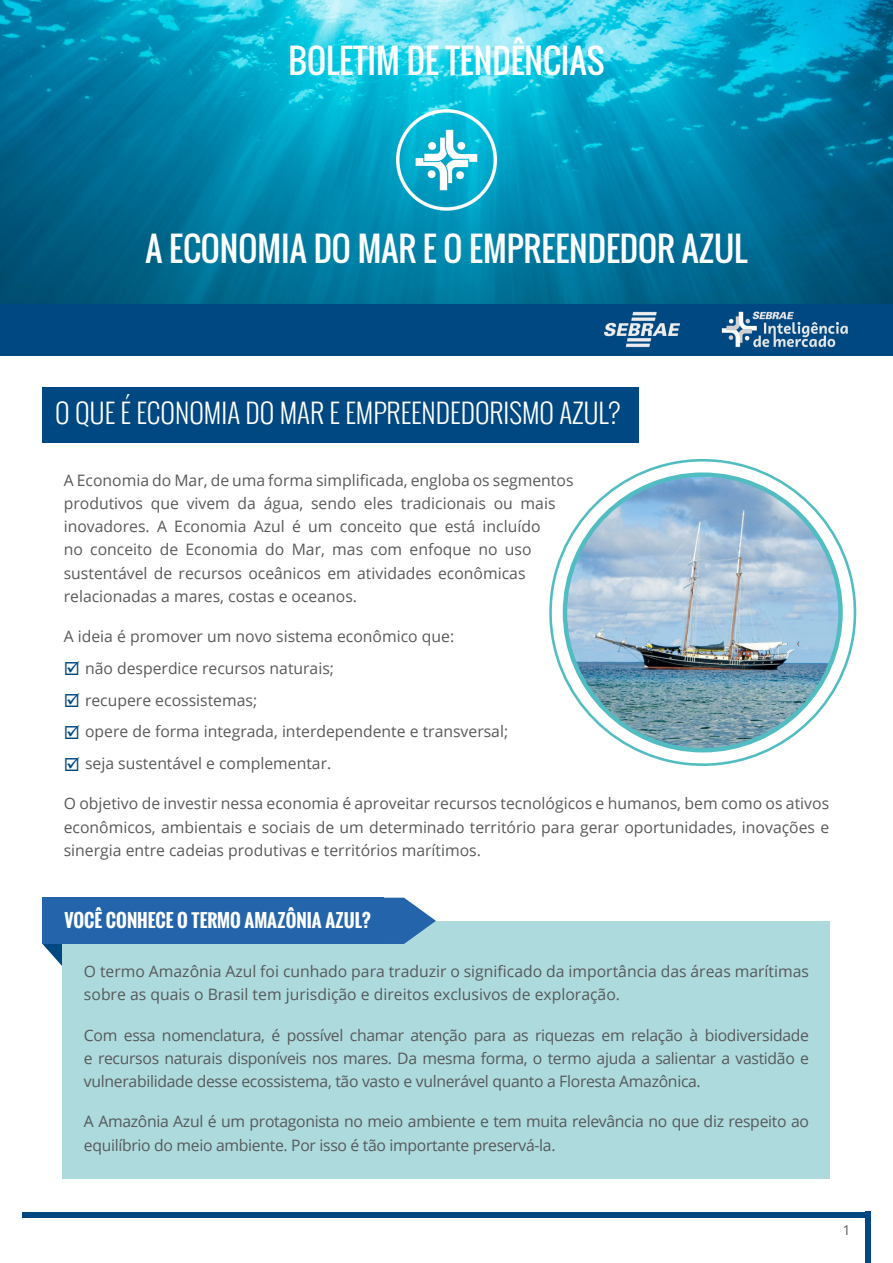
<style>
.page{position:relative;width:893px;height:1263px;background:#fff}
.page>*{position:absolute;margin:0;border:0;box-sizing:border-box;transform-origin:0 0}
.t1{font:33px "Oswald";color:#fff}
.t2{font:300 27px "Oswald";color:#fff}
.t3{font:700 18px "Oswald";color:#fff}
.t4{font:15.75px/23.2px "Open Sans";color:#58595b}
.t5{font:15.75px/23.2px "Open Sans";letter-spacing:-.02em;color:#58595b}
.t6{font:13.5px "Open Sans";color:#58595b}
.s1{color:#004881}
</style>
<div class="page">
<div style="left:23px;top:1212px;width:847px;height:5px;background:#004881"></div>
<div style="left:865px;top:1212px;width:5px;height:51px;background:#004881"></div>
<svg style="left:43px;top:944px;width:20px;height:30px"></svg>
<div style="left:63px;top:922px;width:767px;height:257px;background:#acdadd"></div>
<img style="left:0;top:0;width:893px;height:304px">
<div style="left:0;top:304px;width:893px;height:51px;background:#004881"></div>
<img style="left:604px;top:311px;width:244px;height:37px">
<img style="left:391px;top:105px;width:111px;height:111px">
<svg style="left:384px;top:898px;width:52px;height:46px"></svg>
<div style="left:43px;top:898px;width:341px;height:46px;background:#2364aa"></div>
<img style="left:565px;top:475px;width:275px;height:275px;border-radius:138px">
<div style="left:43px;top:387px;width:596px;height:56px;background:#004881"></div>
<h1 class="t1" style="left:289px;top:35px;width:317px">BOLETIM DE TENDÊNCIAS</h1>
<h1 class="t1" style="left:145px;top:224px;width:603px">A ECONOMIA DO MAR E O EMPREENDEDOR AZUL</h1>
<h2 class="t2" style="left:55px;top:393px;width:566px">O QUE É ECONOMIA DO MAR E EMPREENDEDORISMO AZUL?</h2>
<p class="t4" style="left:64px;top:468px;width:511px">A Economia do Mar, de uma forma simplificada, engloba os segmentos produtivos que vivem da água, sendo eles tradicionais ou mais inovadores. A Economia Azul é um conceito que está incluído<br>no conceito de Economia do Mar, mas com enfoque no uso sustentável de recursos oceânicos em atividades econômicas relacionadas a mares, costas e oceanos.</p>
<p class="t4" style="left:64px;top:624px;width:392px">A ideia é promover um novo sistema econômico que:</p>
<p class="t4" style="left:64px;top:656px;width:272px"><span class="s1">☑</span> não desperdice recursos naturais;</p>
<p class="t4" style="left:64px;top:688px;width:195px"><span class="s1">☑</span> recupere ecossistemas;</p>
<p class="t4" style="left:64px;top:720px;width:446px"><span class="s1">☑</span> opere de forma integrada, interdependente e transversal;</p>
<p class="t4" style="left:64px;top:751px;width:269px"><span class="s1">☑</span> seja sustentável e complementar.</p>
<p class="t4" style="left:64px;top:792px;width:767px;text-align:justify">O objetivo de investir nessa economia é aproveitar recursos tecnológicos e humanos, bem como os ativos econômicos, ambientais e sociais de um determinado território para gerar oportunidades, inovações e sinergia entre cadeias produtivas e territórios marítimos.</p>
<p class="t3" style="left:64px;top:907px;width:308px">VOCÊ CONHECE O TERMO AMAZÔNIA AZUL?</p>
<p class="t4" style="left:84px;top:959px;width:726px">O termo Amazônia Azul foi cunhado para traduzir o significado da importância das áreas marítimas sobre as quais o Brasil tem jurisdição e direitos exclusivos de exploração.</p>
<p class="t4" style="left:84px;top:1023px;width:726px;text-align:justify">Com essa nomenclatura, é possível chamar atenção para as riquezas em relação à biodiversidade e recursos naturais disponíveis nos mares. Da mesma forma, o termo ajuda a salientar a vastidão e vulnerabilidade desse ecossistema, tão vasto e vulnerável quanto a Floresta Amazônica.</p>
<p class="t5" style="left:84px;top:1109px;width:726px">A Amazônia Azul é um protagonista no meio ambiente e tem muita relevância no que diz respeito ao equilíbrio do meio ambiente. Por isso é tão importante preservá-la.</p>
<p class="t6" style="left:843px;top:1221px;width:9px">1</p>
</div>
